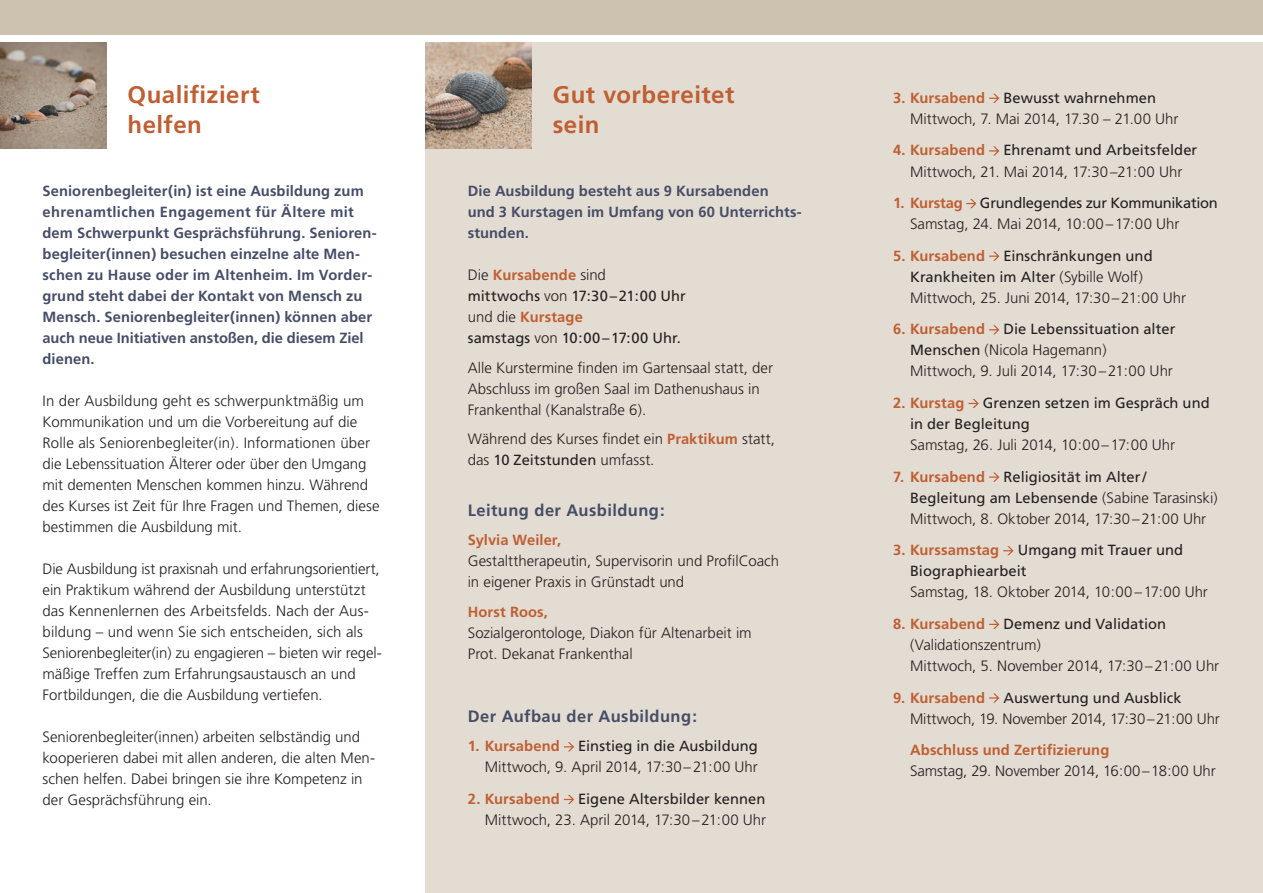
<style>
.page{position:relative;width:1263px;height:893px;background:#fff}
.page>*{position:absolute;margin:0;border:0;box-sizing:border-box;transform-origin:0 0}
.t1{font:700 24px/30px "Frutiger CE";letter-spacing:.02em;color:#bf5f33}
.t2{font:700 16.5px "Frutiger CE";letter-spacing:.025em;color:#464d67}
.t3{font:300 15px/21px "Frutiger";color:#231f20}
.t4{font:14.7px/21px "Frutiger";letter-spacing:.005em;color:#231f20}
.t5{font:700 14.7px/21px "Frutiger CE";letter-spacing:.005em;color:#464d67}
.t6{font:700 14.7px "Frutiger CE";letter-spacing:.01em;color:#bf5f33}
.t7{font:14.7px "Frutiger";letter-spacing:-.015em;color:#231f20}
.s1{font-family:"Frutiger";font-weight:300;font-size:15px;color:#231f20}
.s2{font-weight:300;font-size:15px}
.s3{font-family:"Frutiger CE";font-weight:700;font-size:14.7px;color:#bf5f33}
.s4{font-family:"Frutiger CE";font-weight:700;color:#bf5f33}
.s5{font-weight:400;font-size:14.7px}
</style>
<div class="page">
<div style="left:425px;top:43px;width:838px;height:850px;background:#e3dcd2"></div>
<img style="left:0;top:43px;width:106px;height:106px">
<img style="left:425px;top:43px;width:106px;height:106px">
<div style="left:0;top:0;width:1263px;height:34px;background:#cdc1af"></div>
<svg style="left:564px;top:742px;width:10px;height:9px"></svg>
<svg style="left:564px;top:795px;width:10px;height:9px"></svg>
<svg style="left:989px;top:94px;width:10px;height:9px"></svg>
<svg style="left:989px;top:146px;width:10px;height:9px"></svg>
<svg style="left:966px;top:199px;width:10px;height:9px"></svg>
<svg style="left:989px;top:252px;width:10px;height:9px"></svg>
<svg style="left:989px;top:325px;width:10px;height:9px"></svg>
<svg style="left:968px;top:399px;width:11px;height:9px"></svg>
<svg style="left:989px;top:472px;width:10px;height:10px"></svg>
<svg style="left:1003px;top:546px;width:10px;height:9px"></svg>
<svg style="left:989px;top:620px;width:10px;height:9px"></svg>
<svg style="left:989px;top:693px;width:10px;height:10px"></svg>
<h1 class="t1" style="left:128px;top:80px;width:134px">Qualifiziert helfen</h1>
<p class="t5" style="left:43px;top:181px;width:336px">Seniorenbegleiter(in) ist eine Ausbildung zum ehrenamtlichen Engagement für Ältere mit dem Schwerpunkt Gesprächsführung. Senioren&shy;begleiter(innen) besuchen einzelne alte Men&shy;schen zu Hause oder im Altenheim. Im Vorder&shy;grund steht dabei der Kontakt von Mensch zu Mensch. Seniorenbegleiter(innen) können aber auch neue Initiativen anstoßen, die diesem Ziel dienen.</p>
<p class="t3" style="left:43px;top:391px;width:339px">In der Ausbildung geht es schwerpunktmäßig um Kommunikation und um die Vorbereitung auf die Rolle als Seniorenbegleiter(in). Informationen über die Lebenssituation Älterer oder über den Umgang mit dementen Menschen kommen hinzu. Während des Kurses ist Zeit für Ihre Fragen und Themen, diese bestimmen die Ausbildung mit.</p>
<p class="t3" style="left:43px;top:559px;width:341px">Die Ausbildung ist praxisnah und erfahrungsorientiert, ein Praktikum während der Ausbildung unterstützt das Kennenlernen des Arbeitsfelds. Nach der Aus&shy;bildung – und wenn Sie sich entscheiden, sich als Seniorenbegleiter(in) zu engagieren – bieten wir regel&shy;mäßige Treffen zum Erfahrungsaustausch an und Fortbildungen, die die Ausbildung vertiefen.</p>
<p class="t3" style="left:43px;top:727px;width:334px">Seniorenbegleiter(innen) arbeiten selbständig und kooperieren dabei mit allen anderen, die alten Men&shy;schen helfen. Dabei bringen sie ihre Kompetenz in der Gesprächsführung ein.</p>
<h1 class="t1" style="left:553px;top:80px;width:183px">Gut vorbereitet sein</h1>
<p class="t5" style="left:468px;top:181px;width:335px">Die Ausbildung besteht aus 9 Kursabenden<br>und 3 Kurstagen im Umfang von 60 Unterrichts&shy;stunden.</p>
<p class="t6" style="left:468px;top:266px;width:140px"><span class="s1">Die</span> Kursabende <span class="s1">sind</span></p>
<p class="t4" style="left:468px;top:286px;width:220px">mittwochs <span class="s2">von</span> 17:30–21:00 Uhr</p>
<p class="t6" style="left:468px;top:308px;width:117px"><span class="s1">und die</span> Kurstage</p>
<p class="t4" style="left:468px;top:328px;width:215px">samstags <span class="s2">von</span> 10:00–17:00 Uhr.</p>
<p class="t3" style="left:468px;top:357px;width:307px">Alle Kurstermine finden im Gartensaal statt, der<br>Abschluss im großen Saal im Dathenushaus in<br>Frankenthal (Kanalstraße 6).</p>
<p class="t3" style="left:468px;top:429px;width:309px">Während des Kurses findet ein <span class="s3">Praktikum</span> statt,</p>
<p class="t4" style="left:468px;top:450px;width:188px"><span class="s2">das</span> 10 Zeitstunden <span class="s2">umfasst.</span></p>
<p class="t2" style="left:468px;top:500px;width:199px">Leitung der Ausbildung:</p>
<p class="t6" style="left:468px;top:531px;width:95px">Sylvia Weiler,</p>
<p class="t3" style="left:468px;top:551px;width:313px">Gestalttherapeutin, Supervisorin und ProfilCoach in eigener Praxis in Grünstadt und</p>
<p class="t6" style="left:468px;top:603px;width:82px">Horst Roos,</p>
<p class="t3" style="left:468px;top:622px;width:285px">Sozialgerontologe, Diakon für Altenarbeit im<br>Prot. Dekanat Frankenthal</p>
<p class="t2" style="left:468px;top:706px;width:231px">Der Aufbau der Ausbildung:</p>
<p class="t6" style="left:468px;top:737px;width:94px">1. Kursabend</p>
<p class="t4" style="left:578px;top:736px;width:181px">Einstieg in die Ausbildung</p>
<p class="t3" style="left:485px;top:757px;width:275px">Mittwoch, 9. April 2014, 17:30–21:00 Uhr</p>
<p class="t6" style="left:468px;top:790px;width:94px">2. Kursabend</p>
<p class="t4" style="left:578px;top:788px;width:189px">Eigene Altersbilder kennen</p>
<p class="t3" style="left:485px;top:809px;width:283px">Mittwoch, 23. April 2014, 17:30–21:00 Uhr</p>
<p class="t6" style="left:893px;top:89px;width:94px">3. Kursabend</p>
<p class="t4" style="left:1003px;top:87px;width:154px">Bewusst wahrnehmen</p>
<p class="t3" style="left:910px;top:108px;width:270px">Mittwoch, 7. Mai 2014, 17.30 – 21.00 Uhr</p>
<p class="t6" style="left:893px;top:142px;width:94px">4. Kursabend</p>
<p class="t4" style="left:1003px;top:140px;width:195px">Ehrenamt und Arbeitsfelder</p>
<p class="t3" style="left:910px;top:161px;width:274px">Mittwoch, 21. Mai 2014, 17:30–21:00 Uhr</p>
<p class="t7" style="left:893px;top:194px;width:326px"><span class="s4">1. Kurstag</span> Grundlegendes zur Kommunikation</p>
<p class="t3" style="left:910px;top:213px;width:271px">Samstag, 24. Mai 2014, 10:00–17:00 Uhr</p>
<p class="t6" style="left:893px;top:247px;width:94px">5. Kursabend</p>
<p class="t4" style="left:910px;top:245px;width:244px;text-indent:93px">Einschränkungen und<br>Krankheiten im Alter <span class="s2">(Sybille Wolf)</span></p>
<p class="t3" style="left:910px;top:287px;width:278px">Mittwoch, 25. Juni 2014, 17:30–21:00 Uhr</p>
<p class="t6" style="left:893px;top:320px;width:94px">6. Kursabend</p>
<p class="t4" style="left:1003px;top:319px;width:173px">Die Lebenssituation alter</p>
<p class="t3" style="left:910px;top:340px;width:264px"><span class="s5">Menschen</span> (Nicola Hagemann)<br>Mittwoch, 9. Juli 2014, 17:30–21:00 Uhr</p>
<p class="t6" style="left:893px;top:394px;width:73px">2. Kurstag</p>
<p class="t4" style="left:910px;top:392px;width:301px;text-indent:73px">Grenzen setzen im Gespräch und in der Begleitung</p>
<p class="t3" style="left:910px;top:434px;width:267px">Samstag, 26. Juli 2014, 10:00–17:00 Uhr</p>
<p class="t6" style="left:893px;top:468px;width:94px">7. Kursabend</p>
<p class="t4" style="left:910px;top:466px;width:309px;text-indent:93px">Religiosität im Alter/<br>Begleitung am Lebensende <span class="s2">(Sabine Tarasinski)</span></p>
<p class="t3" style="left:910px;top:508px;width:298px">Mittwoch, 8. Oktober 2014, 17:30–21:00 Uhr</p>
<p class="t6" style="left:893px;top:541px;width:108px">3. Kurssamstag</p>
<p class="t4" style="left:910px;top:540px;width:275px;text-indent:108px">Umgang mit Trauer und<br>Biographiearbeit</p>
<p class="t3" style="left:910px;top:582px;width:299px">Samstag, 18. Oktober 2014, 10:00–17:00 Uhr</p>
<p class="t6" style="left:893px;top:615px;width:94px">8. Kursabend</p>
<p class="t4" style="left:1003px;top:613px;width:164px">Demenz und Validation</p>
<p class="t3" style="left:910px;top:634px;width:311px">(Validationszentrum)<br>Mittwoch, 5. November 2014, 17:30–21:00 Uhr</p>
<p class="t6" style="left:893px;top:689px;width:94px">9. Kursabend</p>
<p class="t4" style="left:1003px;top:687px;width:180px">Auswertung und Ausblick</p>
<p class="t3" style="left:910px;top:708px;width:311px">Mittwoch, 19. November 2014, 17:30–21:00 Uhr</p>
<p class="t6" style="left:910px;top:741px;width:201px">Abschluss und Zertifizierung</p>
<p class="t3" style="left:910px;top:760px;width:307px">Samstag, 29. November 2014, 16:00–18:00 Uhr</p>
</div>
